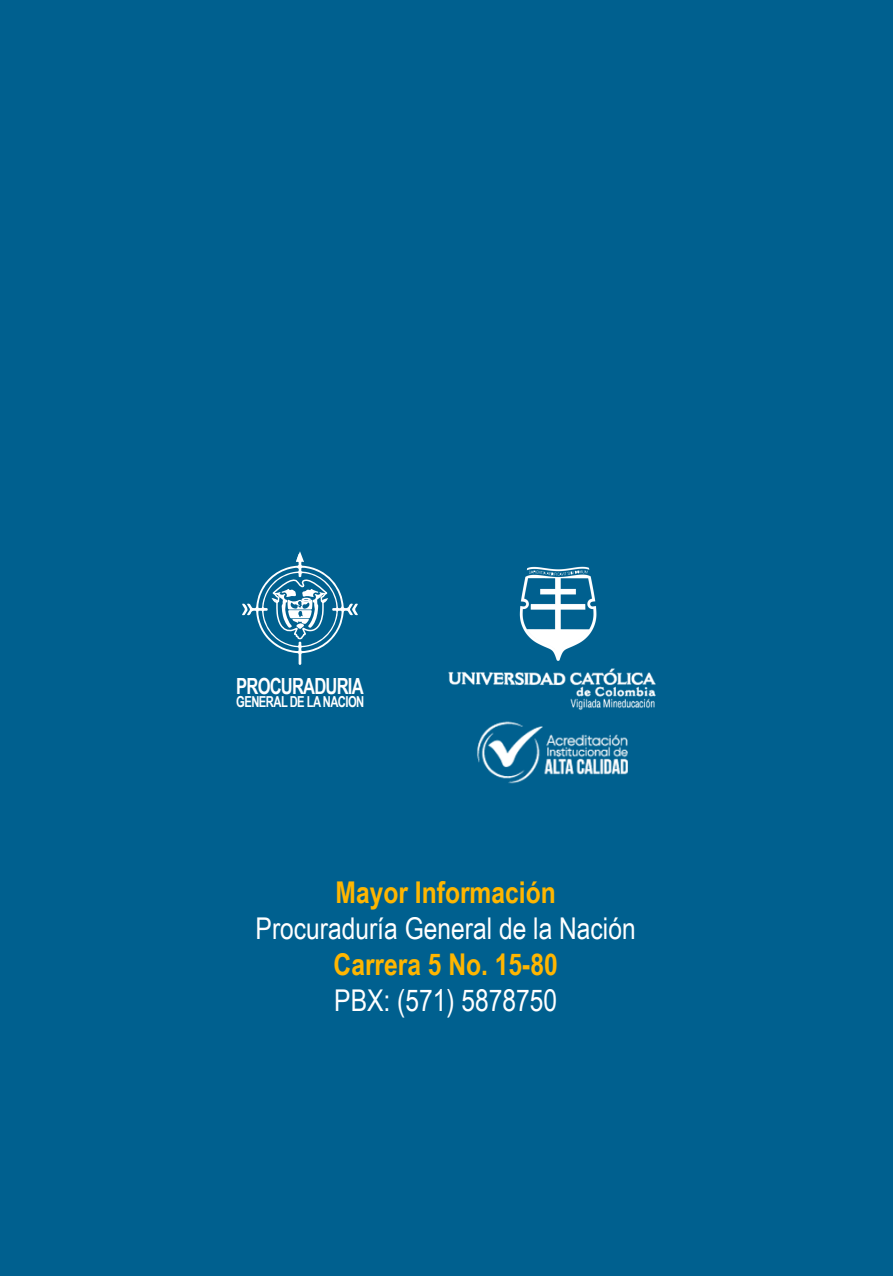
<style>
.page{position:relative;width:893px;height:1276px;background:#00608f}
.page>*{position:absolute;margin:0;border:0;box-sizing:border-box;transform-origin:0 0}
.t1{font:30px "Arial Narrow";color:#fff}
.t2{font:700 30px "Arial Narrow";color:#ffb600}
.t3{font:700 22.2px "Arial Narrow";letter-spacing:-.04em;color:#fff;scale:.91 1}
.t4{font:700 15.15px "Arial Narrow";letter-spacing:-.04em;color:#fff;scale:.91 1}
</style>
<div class="page">
<svg style="left:242px;top:551px;width:116px;height:114px"></svg>
<img style="left:519px;top:566px;width:78px;height:95px">
<img style="left:448px;top:668px;width:208px;height:42px">
<img style="left:477px;top:721px;width:151px;height:63px">
<p class="t3" style="left:236px;top:669px;width:142px">PROCURADURIA</p>
<p class="t4" style="left:236px;top:690px;width:142px">GENERAL DE LA NACION</p>
<p class="t2" style="left:336px;top:870px;width:222px">Mayor Información</p>
<p class="t1" style="left:256px;top:907px;width:382px">Procuraduría General de la Nación</p>
<p class="t2" style="left:334px;top:942px;width:226px">Carrera 5 No. 15-80</p>
<p class="t1" style="left:334px;top:979px;width:224px">PBX: (571) 5878750</p>
</div>
